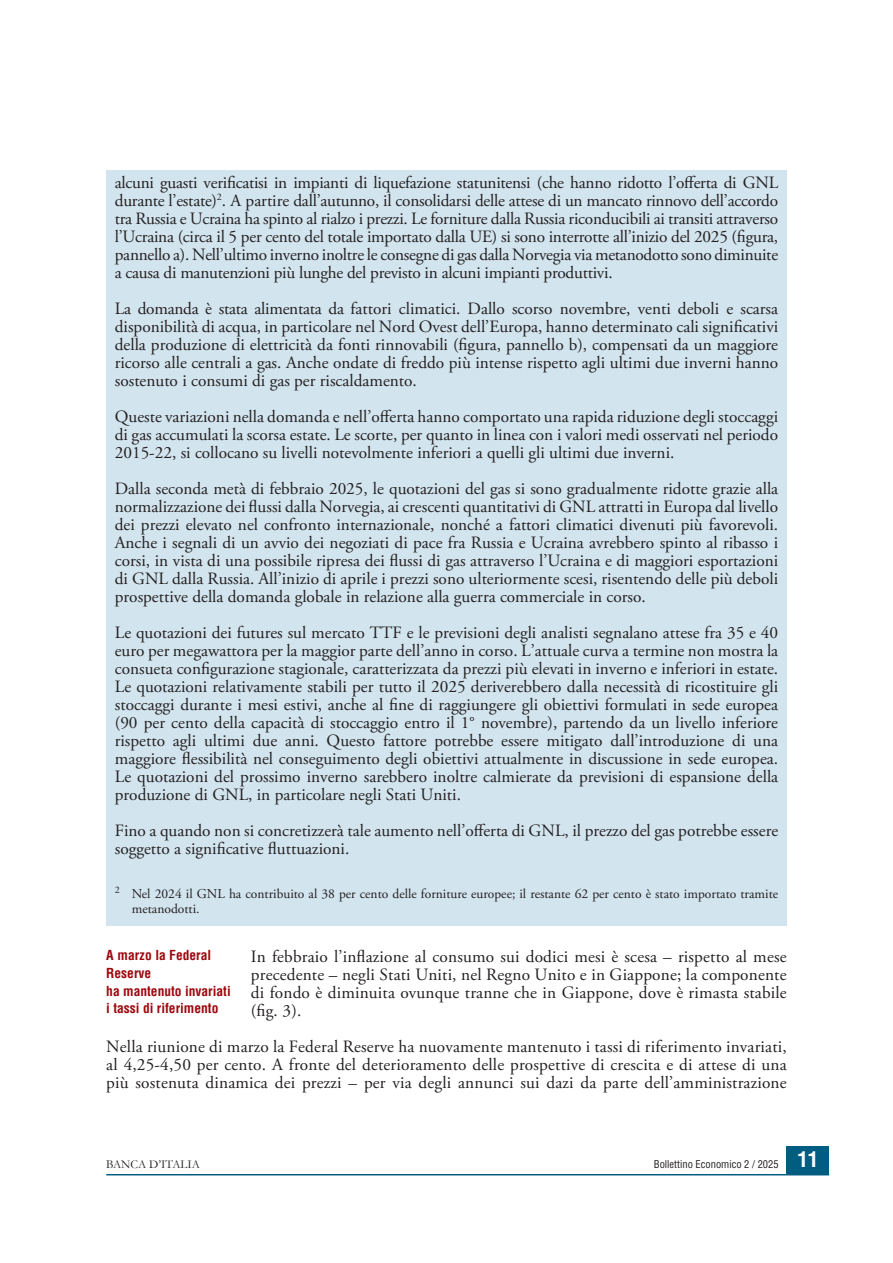
<style>
.page{position:relative;width:893px;height:1263px;background:#fff}
.page>*{position:absolute;margin:0;border:0;box-sizing:border-box;transform-origin:0 0}
.BE_BOX_-_Paragrafo{font:17.25px/18px "Adobe Garamond Pro";color:#231f20;text-align:justify}
.BE_TESTO_-_Paragrafo{font:17.25px/18px "Adobe Garamond Pro";letter-spacing:.01em;color:#231f20;text-align:justify}
.BE_TESTO_-_Nota{font:13.5px/15px "Adobe Garamond Pro";color:#231f20}
.BE_TESTO_-_Titoletto{font:700 condensed 13.5px/17.5px "Helvetica LT Std";color:#9d070d}
.t1{font:12px "Garamond";color:#231f20}
.t2{font:condensed 10.5px "Helvetica LT Std";color:#231f20}
.s1{font-weight:700;font-size:21px;color:#fff}
</style>
<div class="page">
<div style="left:787px;top:1146px;width:42px;height:29px;background:#005c81"></div>
<hr style="left:106px;top:1174px;width:723px;height:1px;background:#005c81">
<div style="left:106px;top:170px;width:681px;height:756px;background:#d2e4ee"></div>
<p class="BE_BOX_-_Paragrafo" style="left:115px;top:174px;width:665px">alcuni guasti verificatisi in impianti di liquefazione statunitensi (che hanno ridotto l’offerta di GNL durante l’estate)<sup>2</sup>. A partire dall’autunno, il consolidarsi delle attese di un mancato rinnovo dell’accordo tra Russia e Ucraina ha spinto al rialzo i prezzi. Le forniture dalla Russia riconducibili ai transiti attraverso l’Ucraina (circa il 5 per cento del totale importato dalla UE) si sono interrotte all’inizio del 2025 (figura, pannello a). Nell’ultimo inverno inoltre le consegne di gas dalla Norvegia via metanodotto sono diminuite a causa di manutenzioni più lunghe del previsto in alcuni impianti produttivi.</p>
<p class="BE_BOX_-_Paragrafo" style="left:115px;top:300px;width:665px">La domanda è stata alimentata da fattori climatici. Dallo scorso novembre, venti deboli e scarsa disponibilità di acqua, in particolare nel Nord Ovest dell’Europa, hanno determinato cali significativi della produzione di elettricità da fonti rinnovabili (figura, pannello b), compensati da un maggiore ricorso alle centrali a gas. Anche ondate di freddo più intense rispetto agli ultimi due inverni hanno sostenuto i consumi di gas per riscaldamento.</p>
<p class="BE_BOX_-_Paragrafo" style="left:115px;top:408px;width:665px">Queste variazioni nella domanda e nell’offerta hanno comportato una rapida riduzione degli stoccaggi di gas accumulati la scorsa estate. Le scorte, per quanto in linea con i valori medi osservati nel periodo 2015-22, si collocano su livelli notevolmente inferiori a quelli gli ultimi due inverni.</p>
<p class="BE_BOX_-_Paragrafo" style="left:115px;top:480px;width:665px">Dalla seconda metà di febbraio 2025, le quotazioni del gas si sono gradualmente ridotte grazie alla normalizzazione dei flussi dalla Norvegia, ai crescenti quantitativi di GNL attratti in Europa dal livello dei prezzi elevato nel confronto internazionale, nonché a fattori climatici divenuti più favorevoli.<br>Anche i segnali di un avvio dei negoziati di pace fra Russia e Ucraina avrebbero spinto al ribasso i corsi, in vista di una possibile ripresa dei flussi di gas attraverso l’Ucraina e di maggiori esportazioni di GNL dalla Russia. All’inizio di aprile i prezzi sono ulteriormente scesi, risentendo delle più deboli prospettive della domanda globale in relazione alla guerra commerciale in corso.</p>
<p class="BE_BOX_-_Paragrafo" style="left:115px;top:624px;width:665px">Le quotazioni dei futures sul mercato TTF e le previsioni degli analisti segnalano attese fra 35 e 40 euro per megawattora per la maggior parte dell’anno in corso. L’attuale curva a termine non mostra la consueta configurazione stagionale, caratterizzata da prezzi più elevati in inverno e inferiori in estate.<br>Le quotazioni relativamente stabili per tutto il 2025 deriverebbero dalla necessità di ricostituire gli stoccaggi durante i mesi estivi, anche al fine di raggiungere gli obiettivi formulati in sede europea (90 per cento della capacità di stoccaggio entro il 1° novembre), partendo da un livello inferiore rispetto agli ultimi due anni. Questo fattore potrebbe essere mitigato dall’introduzione di una maggiore flessibilità nel conseguimento degli obiettivi attualmente in discussione in sede europea.<br>Le quotazioni del prossimo inverno sarebbero inoltre calmierate da previsioni di espansione della produzione di GNL, in particolare negli Stati Uniti.</p>
<p class="BE_BOX_-_Paragrafo" style="left:115px;top:822px;width:665px">Fino a quando non si concretizzerà tale aumento nell’offerta di GNL, il prezzo del gas potrebbe essere soggetto a significative fluttuazioni.</p>
<p class="BE_TESTO_-_Nota" style="left:132px;top:887px;width:648px;text-indent:-17px"><sup>2</sup> Nel 2024 il GNL ha contribuito al 38 per cento delle forniture europee; il restante 62 per cento è stato importato tramite metanodotti.</p>
<p class="BE_TESTO_-_Paragrafo" style="left:251px;top:948px;width:537px">In febbraio l’inflazione al consumo sui dodici mesi è scesa – rispetto al mese precedente – negli Stati Uniti, nel Regno Unito e in Giappone; la componente di fondo è diminuita ovunque tranne che in Giappone, dove è rimasta stabile (fig. 3).</p>
<p class="BE_TESTO_-_Paragrafo" style="left:106px;top:1038px;width:682px">Nella riunione di marzo la Federal Reserve ha nuovamente mantenuto i tassi di riferimento invariati, al 4,25‑4,50 per cento. A fronte del deterioramento delle prospettive di crescita e di attese di una più sostenuta dinamica dei prezzi – per via degli annunci sui dazi da parte dell’amministrazione</p>
<h3 class="BE_TESTO_-_Titoletto" style="left:106px;top:947px;width:126px">A marzo la Federal<br>Reserve<br>ha mantenuto invariati i tassi di riferimento</h3>
<p class="t1" style="left:106px;top:1156px;width:95px">BANCA D’ITALIA</p>
<p class="t2" style="left:654px;top:1158px;width:166px">Bollettino Economico 2 / 2025 <span class="s1">11</span></p>
</div>
